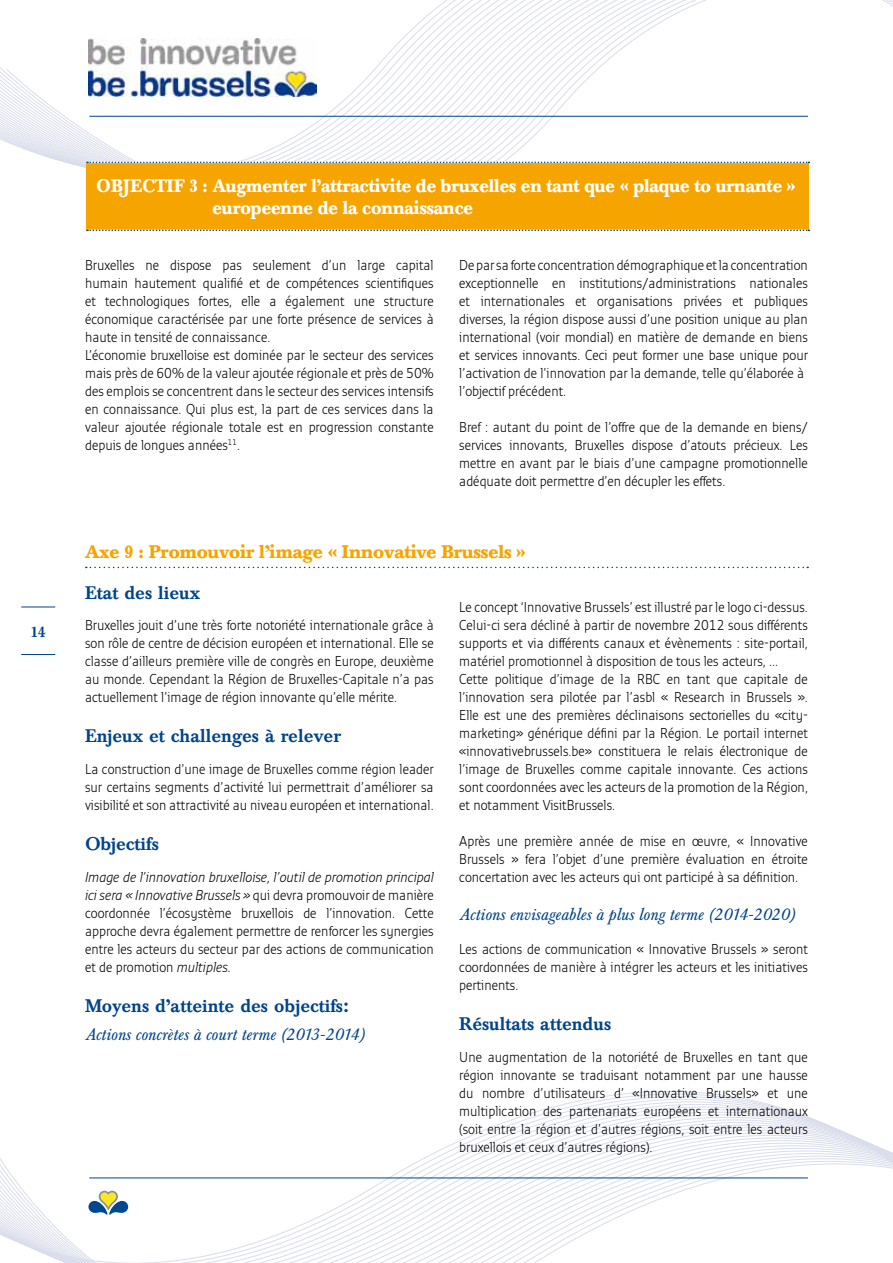
<style>
.page{position:relative;width:893px;height:1263px;background:#fff}
.page>*{position:absolute;margin:0;border:0;box-sizing:border-box;transform-origin:0 0}
.t1{font:700 18px/21.6px "Baskerville BE";color:#fff;scale:.9 1}
.t2{font:500 18px "Baskerville BE";color:#004489}
.t3{font:700 18px "Baskerville BE";color:#f6a400;scale:.95 1}
.t4{font:italic 16.5px "Baskerville BE";color:#004489}
.t5{font:500 15px "Baskerville";color:#004489}
.t6{font:300 14.25px/18px "Monitor";color:#000;text-align:justify;scale:.9 1}
.s1{font-style:italic}
</style>
<div class="page">
<svg style="left:0;top:0;width:893px;height:232px"></svg>
<svg style="left:0;top:1091px;width:893px;height:172px"></svg>
<svg style="left:88px;top:1191px;width:40px;height:24px"></svg>
<hr style="left:89px;top:1177px;width:719px;height:1px;background:#004489">
<hr style="left:89px;top:116px;width:719px;height:1px;background:#004489">
<hr style="left:21px;top:607px;width:34px;height:1px;background:#004489">
<hr style="left:21px;top:654px;width:34px;height:1px;background:#004489">
<img style="left:88px;top:38px;width:228px;height:58px">
<div style="left:86px;top:162px;width:723px;height:68px;background:#f6a400"></div>
<svg style="left:87px;top:162px;width:722px;height:1px"></svg>
<svg style="left:87px;top:230px;width:722px;height:1px"></svg>
<svg style="left:86px;top:567px;width:722px;height:1px"></svg>
<p class="t5" style="left:31px;top:623px;width:16px">14</p>
<p class="t1" style="left:212px;top:175px;width:649px;text-indent:-116px">OBJECTIF 3 : Augmenter l’attractivite de bruxelles en tant que « plaque to urnante » europeenne de la connaissance</p>
<p class="t6" style="left:85px;top:255px;width:389px;text-align:left">Bruxelles ne dispose pas seulement d’un large capital humain hautement qualifié et de compétences scientifiques et technologiques fortes, elle a également une structure économique caractérisée par une forte présence de services à haute in tensité de connaissance.<br>L’économie bruxelloise est dominée par le secteur des services mais près de 60% de la valeur ajoutée régionale et près de 50% des emplois se concentrent dans le secteur des services intensifs en connaissance. Qui plus est, la part de ces services dans la valeur ajoutée régionale totale est en progression constante depuis de longues années<sup>11</sup>.</p>
<p class="t6" style="left:459px;top:255px;width:389px;text-align:left">De par sa forte concentration démographique et la concentration exceptionnelle en institutions/administrations nationales et internationales et organisations privées et publiques diverses, la région dispose aussi d’une position unique au plan international (voir mondial) en matière de demande en biens et services innovants. Ceci peut former une base unique pour l’activation de l’innovation par la demande, telle qu’élaborée à l’objectif précédent.</p>
<p class="t6" style="left:459px;top:417px;width:389px">Bref : autant du point de l’offre que de la demande en biens/ services innovants, Bruxelles dispose d’atouts précieux. Les mettre en avant par le biais d’une campagne promotionnelle adéquate doit permettre d’en décupler les effets.</p>
<p class="t3" style="left:85px;top:540px;width:465px">Axe 9 : Promouvoir l’image « Innovative Brussels »</p>
<p class="t2" style="left:85px;top:582px;width:117px">Etat des lieux</p>
<p class="t6" style="left:85px;top:615px;width:389px">Bruxelles jouit d’une très forte notoriété internationale grâce à son rôle de centre de décision européen et international. Elle se classe d’ailleurs première ville de congrès en Europe, deuxième au monde. Cependant la Région de Bruxelles-Capitale n’a pas actuellement l’image de région innovante qu’elle mérite.</p>
<p class="t2" style="left:85px;top:725px;width:258px">Enjeux et challenges à relever</p>
<p class="t6" style="left:85px;top:759px;width:389px">La construction d’une image de Bruxelles comme région leader sur certains segments d’activité lui permettrait d’améliorer sa visibilité et son attractivité au niveau européen et international.</p>
<p class="t2" style="left:85px;top:833px;width:75px">Objectifs</p>
<p class="t6" style="left:85px;top:867px;width:389px"><span class="s1">Image de l’innovation bruxelloise, l’outil de promotion principal ici sera « Innovative Brussels »</span> qui devra promouvoir de manière coordonnée l’écosystème bruxellois de l’innovation. Cette approche devra également permettre de renforcer les synergies entre les acteurs du secteur par des actions de communication et de promotion <span class="s1">multiples.</span></p>
<p class="t2" style="left:85px;top:995px;width:265px">Moyens d’atteinte des objectifs:</p>
<p class="t4" style="left:85px;top:1025px;width:281px">Actions concrètes à court terme (2013-2014)</p>
<p class="t6" style="left:459px;top:597px;width:389px;text-align:left">Le concept ‘Innovative Brussels’ est illustré par le logo ci-dessus.<br>Celui-ci sera décliné à partir de novembre 2012 sous différents supports et via différents canaux et évènements : site-portail, matériel promotionnel à disposition de tous les acteurs, ...<br>Cette politique d’image de la RBC en tant que capitale de l’innovation sera pilotée par l’asbl « Research in Brussels ».<br>Elle est une des premières déclinaisons sectorielles du «city&shy;marketing» générique défini par la Région. Le portail internet «innovativebrussels.be» constituera le relais électronique de l’image de Bruxelles comme capitale innovante. Ces actions sont coordonnées avec les acteurs de la promotion de la Région, et notamment VisitBrussels.</p>
<p class="t6" style="left:459px;top:831px;width:389px">Après une première année de mise en œuvre, « Innovative Brussels » fera l’objet d’une première évaluation en étroite concertation avec les acteurs qui ont participé à sa définition.</p>
<p class="t4" style="left:459px;top:905px;width:337px">Actions envisageables à plus long terme (2014-2020)</p>
<p class="t6" style="left:459px;top:939px;width:389px">Les actions de communication « Innovative Brussels » seront coordonnées de manière à intégrer les acteurs et les initiatives pertinents.</p>
<p class="t2" style="left:459px;top:1013px;width:153px">Résultats attendus</p>
<p class="t6" style="left:459px;top:1047px;width:389px">Une augmentation de la notoriété de Bruxelles en tant que région innovante se traduisant notamment par une hausse du nombre d’utilisateurs d’ «Innovative Brussels» et une multiplication des partenariats européens et internationaux (soit entre la région et d’autres régions, soit entre les acteurs bruxellois et ceux d’autres régions).</p>
</div>
